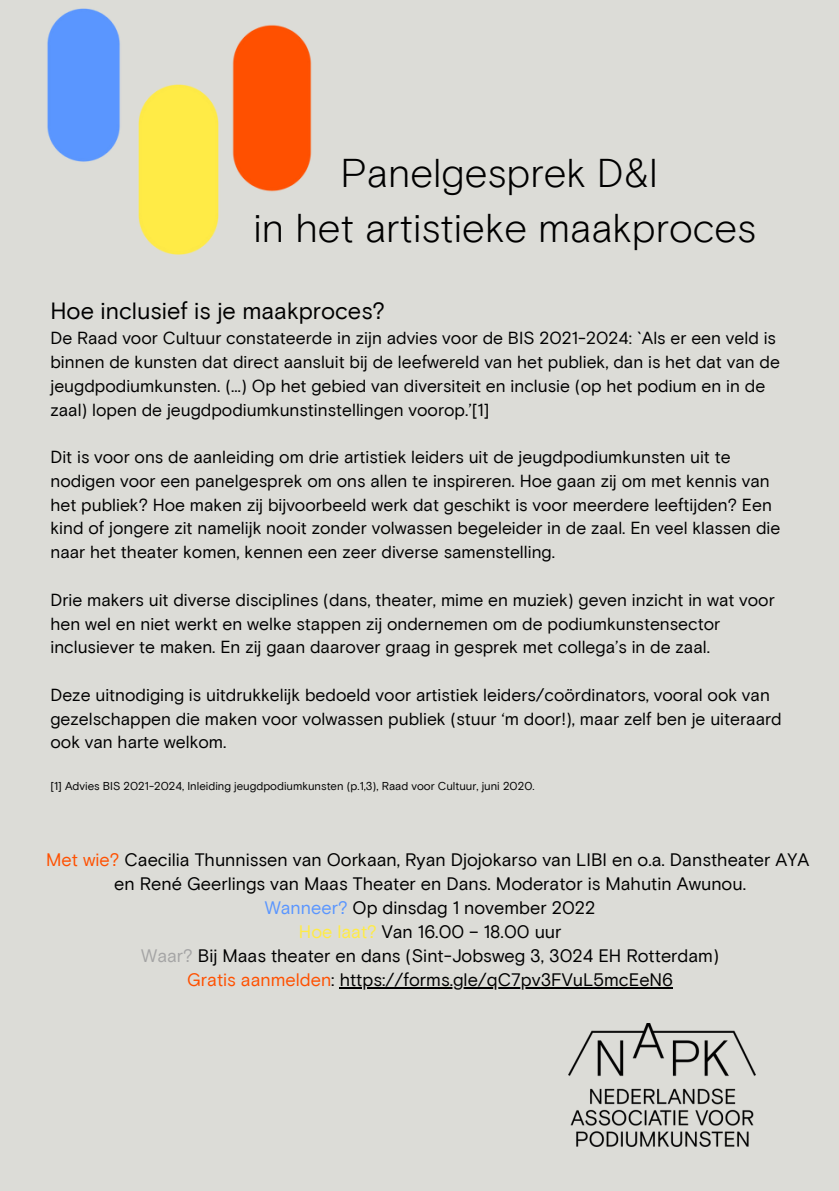
<style>
.page{position:relative;width:839px;height:1191px;background:#fff}
.page>*{position:absolute;margin:0;border:0;box-sizing:border-box;transform-origin:0 0}
.t1{font:300 40px/55.6px "Basis Grotesque Pro";color:#000;text-align:center}
.t2{font:23.4px "Basis Grotesque Pro";color:#000}
.t3{font:18px/24px "Basis Grotesque Pro";color:#000;text-align:center}
.t4{font:17.4px/23.8px "Basis Grotesque Pro";color:#000}
.t5{font:11.4px "Basis Grotesque Pro";color:#000}
.s1{color:#ff5000}
.s2{color:#5a96ff}
.s3{color:#ffeb46}
.s4{color:#a5a5a5}
</style>
<div class="page">
<div style="left:0;top:0;width:838px;height:1191px;background:#dcdcd7"></div>
<img style="left:47px;top:8px;width:73px;height:154px">
<img style="left:84px;top:75px;width:135px;height:180px">
<img style="left:180px;top:24px;width:132px;height:175px">
<img style="left:568px;top:1023px;width:187px;height:123px">
<hr style="left:339px;top:988px;width:334px;height:1px;background:#000">
<h1 class="t1" style="left:253px;top:143px;width:504px">Panelgesprek D&amp;I<br>in het artistieke maakproces</h1>
<h2 class="t2" style="left:50px;top:296px;width:336px">Hoe inclusief is je maakproces?</h2>
<p class="t4" style="left:50px;top:325px;width:731px">De Raad voor Cultuur constateerde in zijn advies voor de BIS 2021-2024: `Als er een veld is binnen de kunsten dat direct aansluit bij de leefwereld van het publiek, dan is het dat van de jeugdpodiumkunsten. (…) Op het gebied van diversiteit en inclusie (op het podium en in de zaal) lopen de jeugdpodiumkunstinstellingen voorop.’[1]</p>
<p class="t4" style="left:50px;top:444px;width:731px">Dit is voor ons de aanleiding om drie artistiek leiders uit de jeugdpodiumkunsten uit te nodigen voor een panelgesprek om ons allen te inspireren. Hoe gaan zij om met kennis van het publiek? Hoe maken zij bijvoorbeeld werk dat geschikt is voor meerdere leeftijden? Een kind of jongere zit namelijk nooit zonder volwassen begeleider in de zaal. En veel klassen die naar het theater komen, kennen een zeer diverse samenstelling.</p>
<p class="t4" style="left:50px;top:587px;width:725px">Drie makers uit diverse disciplines (dans, theater, mime en muziek) geven inzicht in wat voor hen wel en niet werkt en welke stappen zij ondernemen om de podiumkunstensector inclusiever te maken. En zij gaan daarover graag in gesprek met collega’s in de zaal.</p>
<p class="t4" style="left:50px;top:682px;width:732px">Deze uitnodiging is uitdrukkelijk bedoeld voor artistiek leiders/coördinators, vooral ook van gezelschappen die maken voor volwassen publiek (stuur ‘m door!), maar zelf ben je uiteraard ook van harte welkom.</p>
<p class="t5" style="left:50px;top:779px;width:485px">[1] Advies BIS 2021-2024, Inleiding jeugdpodiumkunsten (p.1,3), Raad voor Cultuur, juni 2020.</p>
<p class="t3" style="left:46px;top:847px;width:764px"><span class="s1">Met wie?</span> Caecilia Thunnissen van Oorkaan, Ryan Djojokarso van LIBI en o.a. Danstheater AYA en René Geerlings van Maas Theater en Dans. Moderator is Mahutin Awunou.<br><span class="s2">Wanneer?</span> Op dinsdag 1 november 2022<br><span class="s3">Hoe laat?</span> Van 16.00 – 18.00 uur<br><span class="s4">Waar?</span> Bij Maas theater en dans (Sint-Jobsweg 3, 3024 EH Rotterdam)<br><span class="s1">Gratis aanmelden</span>: https://forms.gle/qC7pv3FVuL5mcEeN6</p>
</div>
